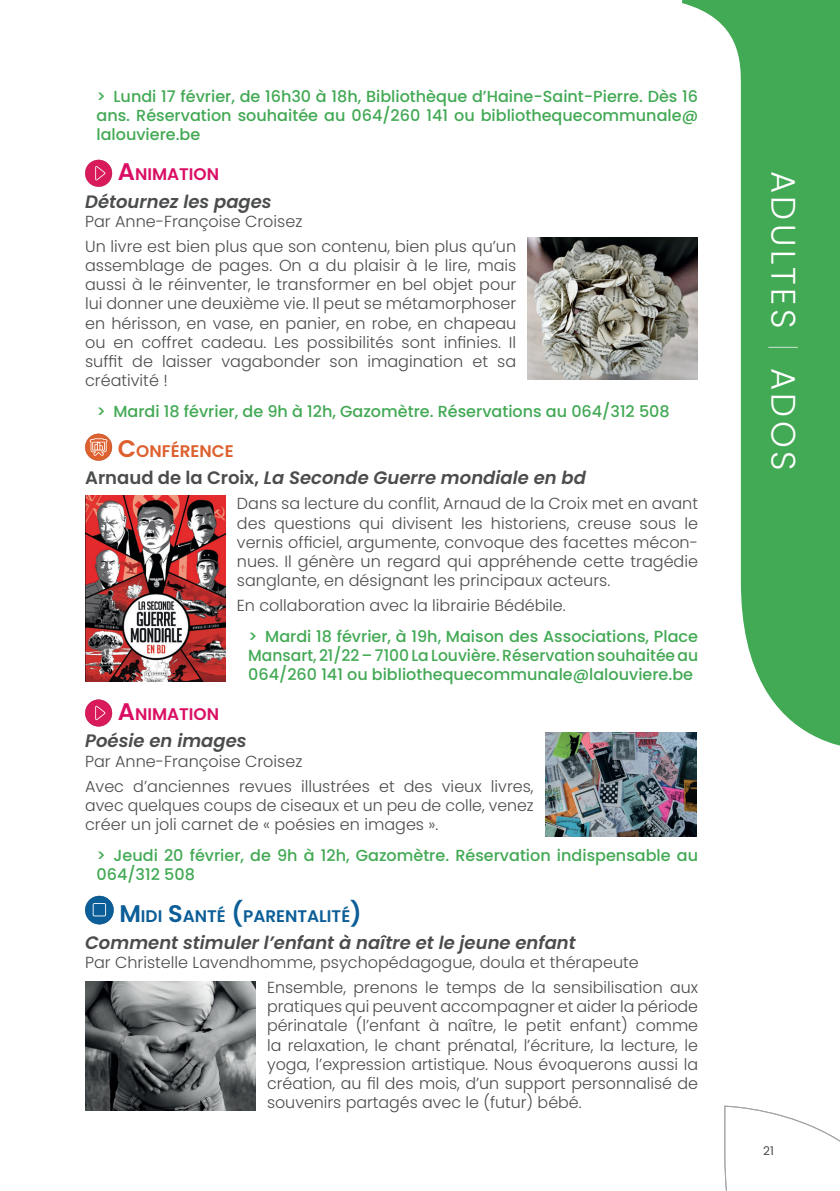
<style>
.page{position:relative;width:840px;height:1191px;background:#fff}
.page>*{position:absolute;margin:0;border:0;box-sizing:border-box;transform-origin:0 0}
.t1{font:300 34px "Poppins";letter-spacing:.1em;color:#fff}
.t2{font:italic 600 18px "Poppins";color:#4b4c4d}
.t3{font:600 16.8px "Poppins";color:#0c5e98}
.t4{font:600 16.8px "Poppins";color:#da0e63}
.t5{font:600 16.8px "Poppins";color:#dd602f}
.t6{font:300 16px/19.2px "Poppins";color:#4b4c4d}
.t7{font:500 16px/19.2px "Poppins";color:#42a954;text-align:justify}
.t8{font:12px "Poppins";color:#4b4c4d}
.s1{font-size:24px}
.s2{font-style:normal}
.s3{font-weight:100}
</style>
<div class="page">
<svg style="left:682px;top:0;width:157px;height:767px;fill:#42a954"></svg>
<svg style="left:724px;top:1105px;width:115px;height:86px"></svg>
<svg style="left:85px;top:160px;width:27px;height:27px"></svg>
<svg style="left:85px;top:434px;width:27px;height:27px"></svg>
<svg style="left:85px;top:699px;width:27px;height:27px"></svg>
<svg style="left:85px;top:896px;width:29px;height:28px"></svg>
<img style="left:86px;top:495px;width:139px;height:187px">
<img style="left:545px;top:732px;width:151px;height:104px">
<img style="left:86px;top:981px;width:169px;height:129px">
<img style="left:527px;top:237px;width:170px;height:143px">
<p class="t7" style="left:96px;top:87px;width:602px">&gt; Lundi 17 février, de 16h30 à 18h, Bibliothèque d’Haine-Saint-Pierre. Dès 16 ans. Réservation souhaitée au 064/260 141 ou bibliothequecommunale@ lalouviere.be</p>
<p class="t4" style="left:118px;top:165px;width:103px"><span class="s1">A</span>NIMATION</p>
<p class="t2" style="left:85px;top:191px;width:188px">Détournez les pages</p>
<p class="t6" style="left:85px;top:209px;width:432px;line-height:24.8px">Par Anne-Françoise Croisez<br>Un livre est bien plus que son contenu, bien plus qu’un</p>
<p class="t6" style="left:85px;top:256px;width:432px;text-align:justify">assemblage de pages. On a du plaisir à le lire, mais aussi à le réinventer, le transformer en bel objet pour lui donner une deuxième vie. Il peut se métamorphoser en hérisson, en vase, en panier, en robe, en chapeau ou en coffret cadeau. Les possibilités sont infinies. Il suffit de laisser vagabonder son imagination et sa créativité !</p>
<p class="t7" style="left:96px;top:402px;width:574px">&gt; Mardi 18 février, de 9h à 12h, Gazomètre. Réservations au 064/312 508</p>
<p class="t5" style="left:118px;top:441px;width:117px"><span class="s1">C</span>ONFÉRENCE</p>
<p class="t2" style="left:85px;top:468px;width:502px"><span class="s2">Arnaud de la Croix,</span> La Seconde Guerre mondiale en bd</p>
<p class="t6" style="left:237px;top:494px;width:462px;text-align:justify">Dans sa lecture du conflit, Arnaud de la Croix met en avant des questions qui divisent les historiens, creuse sous le vernis officiel, argumente, convoque des facettes mécon&shy;nues. Il génère un regard qui appréhende cette tragédie sanglante, en désignant les principaux acteurs.</p>
<p class="t6" style="left:237px;top:596px;width:330px">En collaboration avec la librairie Bédébile.</p>
<p class="t7" style="left:248px;top:626px;width:451px">&gt; Mardi 18 février, à 19h, Maison des Associations, Place Mansart, 21/22 – 7100 La Louvière. Réservation souhaitée au 064/260 141 ou bibliothequecommunale@lalouviere.be</p>
<p class="t4" style="left:118px;top:704px;width:103px"><span class="s1">A</span>NIMATION</p>
<p class="t2" style="left:85px;top:730px;width:163px">Poésie en images</p>
<p class="t6" style="left:85px;top:748px;width:450px;line-height:24.8px">Par Anne-Françoise Croisez<br>Avec d’anciennes revues illustrées et des vieux livres,</p>
<p class="t6" style="left:85px;top:795px;width:450px">avec quelques coups de ciseaux et un peu de colle, venez créer un joli carnet de « poésies en images ».</p>
<p class="t7" style="left:96px;top:845px;width:602px">&gt; Jeudi 20 février, de 9h à 12h, Gazomètre. Réservation indispensable au<br>064/312 508</p>
<p class="t3" style="left:119px;top:906px;width:244px"><span class="s1">M</span>IDI <span class="s1">S</span>ANTÉ <span class="s1">(</span>PARENTALITÉ<span class="s1">)</span></p>
<p class="t2" style="left:85px;top:932px;width:492px">Comment stimuler l’enfant à naître et le jeune enfant</p>
<p class="t6" style="left:267px;top:950px;width:432px;line-height:24.8px;text-indent:-182px">Par Christelle Lavendhomme, psychopédagogue, doula et thérapeute<br>Ensemble, prenons le temps de la sensibilisation aux</p>
<p class="t6" style="left:267px;top:997px;width:432px;text-align:justify">pratiques qui peuvent accompagner et aider la période périnatale (l’enfant à naître, le petit enfant) comme la relaxation, le chant prénatal, l’écriture, la lecture, le yoga, l’expression artistique. Nous évoquerons aussi la création, au fil des mois, d’un support personnalisé de souvenirs partagés avec le (futur) bébé.</p>
<h1 class="t1" style="left:802px;top:171px;width:301px;rotate:90deg">ADULTES <span class="s3">|</span> ADOS</h1>
<p class="t8" style="left:762px;top:1143px;width:12px">21</p>
</div>
